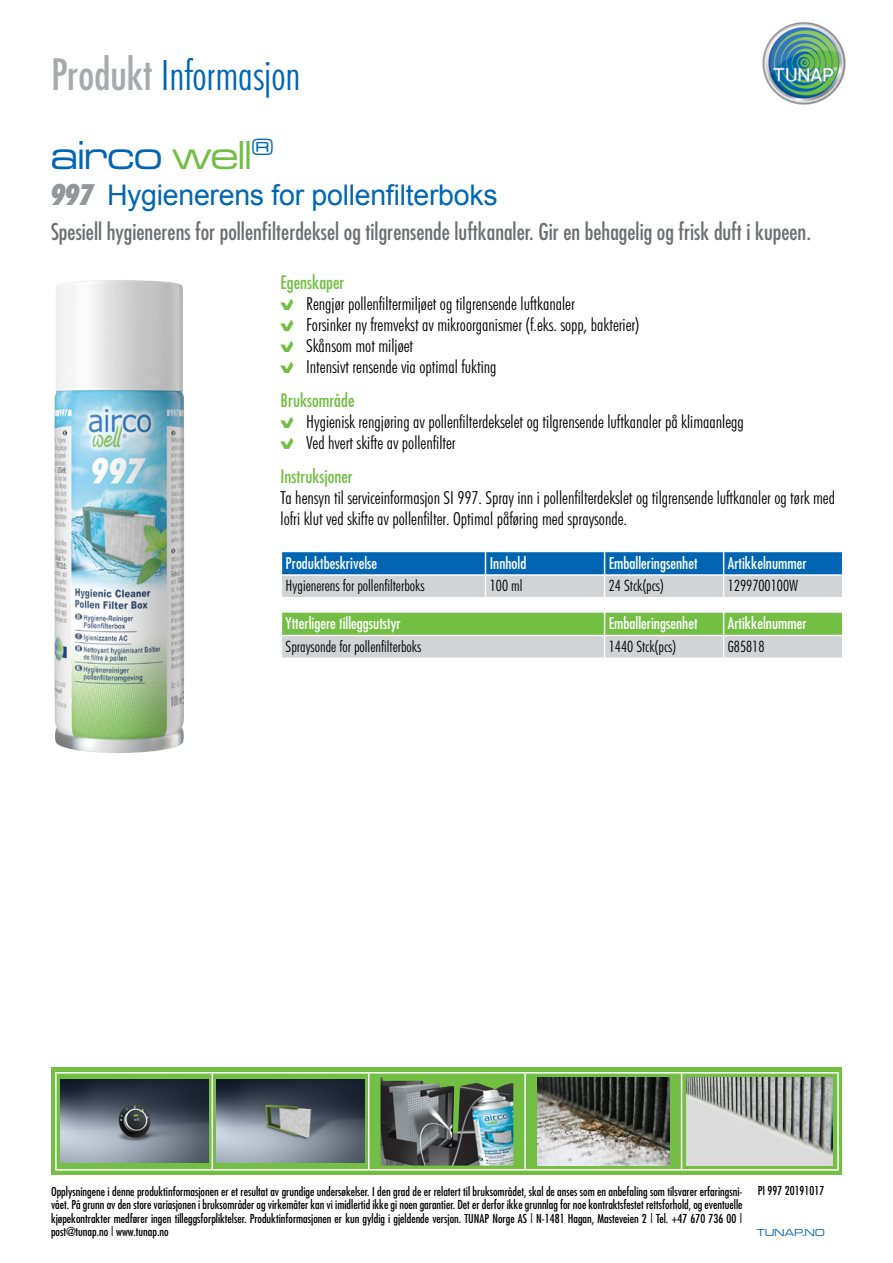
<style>
.page{position:relative;width:893px;height:1263px;background:#fff}
.page>*{position:absolute;margin:0;border:0;box-sizing:border-box;transform-origin:0 0}
.t1{font:300 condensed 42px "Futura BT";color:#0066b3}
.t2{font:42px "Microgramma D Medi Exte";color:#0066b3}
.t3{font:28.5px "Arial";letter-spacing:-.01em;color:#0066b3}
.t4{font:condensed 22.5px "Futura";color:#6d6e71}
.t5{font:300 condensed 18px/21px "Futura BT";color:#000}
.t6{font:condensed 18px "Futura";color:#72bf44}
.t7{font:condensed 15.75px "Futura";color:#fff}
.t8{font:300 condensed 15.75px "Futura BT";color:#000}
.t9{font:condensed 12px/13.5px "Futura";color:#000;text-align:justify}
.t10{font:10.5px "Microgramma D Medi Exte";letter-spacing:.035em;color:#0066b3}
.s1{font-family:"Futura";font-weight:400;color:#a7a9ac}
.s2{color:#72bf44}
.s3{font-family:"Futura BT";font-weight:900;font-style:italic;font-stretch:condensed;font-size:29.25px;color:#939598}
.s4{font-family:"Wuerth Num";font-weight:400;font-stretch:normal;color:#72bf44}
</style>
<div class="page">
<img style="left:762px;top:21px;width:84px;height:84px">
<svg style="left:51px;top:1068px;width:790px;height:107px;background:#77bc4f"></svg>
<hr style="left:55px;top:1072px;width:157px;height:1px;background:#fff">
<hr style="left:55px;top:1073px;width:2px;height:96px;background:#fff">
<hr style="left:55px;top:1169px;width:157px;height:1px;background:#fff">
<hr style="left:212px;top:1072px;width:157px;height:1px;background:#fff">
<hr style="left:212px;top:1073px;width:1px;height:96px;background:#fff">
<hr style="left:212px;top:1169px;width:157px;height:1px;background:#fff">
<hr style="left:369px;top:1072px;width:156px;height:1px;background:#fff">
<hr style="left:368px;top:1073px;width:1px;height:96px;background:#fff">
<hr style="left:369px;top:1169px;width:156px;height:1px;background:#fff">
<hr style="left:525px;top:1072px;width:157px;height:1px;background:#fff">
<hr style="left:524px;top:1073px;width:2px;height:96px;background:#fff">
<hr style="left:525px;top:1169px;width:157px;height:1px;background:#fff">
<hr style="left:682px;top:1072px;width:157px;height:1px;background:#fff">
<hr style="left:681px;top:1073px;width:1px;height:96px;background:#fff">
<hr style="left:837px;top:1073px;width:2px;height:96px;background:#fff">
<hr style="left:682px;top:1169px;width:157px;height:1px;background:#fff">
<img style="left:60px;top:1080px;width:148px;height:83px">
<img style="left:217px;top:1080px;width:147px;height:83px">
<img style="left:381px;top:1077px;width:132px;height:88px">
<img style="left:537px;top:1077px;width:133px;height:88px">
<img style="left:687px;top:1077px;width:146px;height:88px">
<img style="left:55px;top:280px;width:129px;height:473px">
<svg style="left:281px;top:551px;width:562px;height:46px;background:#71a2c7"></svg>
<svg style="left:281px;top:612px;width:562px;height:46px;background:#a6cc91"></svg>
<hr style="left:724px;top:657px;width:119px;height:2px;background:#fff">
<h1 class="t1" style="left:51px;top:49px;width:251px"><span class="s1">Produkt</span> Informasjon</h1>
<h1 class="t2" style="left:51px;top:129px;width:224px">airco <span class="s2">well</span><sup>®</sup></h1>
<h2 class="t3" style="left:51px;top:175px;width:448px"><span class="s3">997</span> Hygienerens for pollenfilterboks</h2>
<h3 class="t4" style="left:51px;top:218px;width:761px">Spesiell hygienerens for pollenfilterdeksel og tilgrensende luftkanaler. Gir en behagelig og frisk duft i kupeen.</h3>
<h3 class="t6" style="left:281px;top:271px;width:65px">Egenskaper</h3>
<h3 class="t5" style="left:281px;top:293px;width:360px"><span class="s4">B</span> Rengjør pollenfiltermiljøet og tilgrensende luftkanaler<br><span class="s4">B</span> Forsinker ny fremvekst av mikroorganismer (f.eks. sopp, bakterier)<br><span class="s4">B</span> Skånsom mot miljøet<br><span class="s4">B</span> Intensivt rensende via optimal fukting</h3>
<h3 class="t6" style="left:281px;top:389px;width:75px">Bruksområde</h3>
<h3 class="t5" style="left:281px;top:411px;width:465px"><span class="s4">B</span> Hygienisk rengjøring av pollenfilterdekselet og tilgrensende luftkanaler på klimaanlegg<br><span class="s4">B</span> Ved hvert skifte av pollenfilter</h3>
<h3 class="t6" style="left:281px;top:465px;width:74px">Instruksjoner</h3>
<h3 class="t5" style="left:281px;top:487px;width:556px">Ta hensyn til serviceinformasjon SI 997. Spray inn i pollenfilterdekslet og tilgrensende luftkanaler og tørk med lofri klut ved skifte av pollenfilter. Optimal påføring med spraysonde.</h3>
<h3 class="t7" style="left:286px;top:553px;width:93px">Produktbeskrivelse</h3>
<h3 class="t7" style="left:490px;top:553px;width:38px">Innhold</h3>
<h3 class="t7" style="left:609px;top:553px;width:90px">Emballeringsenhet</h3>
<h3 class="t7" style="left:728px;top:553px;width:80px">Artikkelnummer</h3>
<h3 class="t8" style="left:286px;top:576px;width:140px">Hygienerens for pollenfilterboks</h3>
<h3 class="t8" style="left:490px;top:576px;width:34px">100 ml</h3>
<h3 class="t8" style="left:609px;top:576px;width:57px">24 Stck(pcs)</h3>
<h3 class="t8" style="left:728px;top:576px;width:72px">1299700100W</h3>
<h3 class="t7" style="left:286px;top:613px;width:117px">Ytterligere tilleggsutstyr</h3>
<h3 class="t7" style="left:609px;top:613px;width:90px">Emballeringsenhet</h3>
<h3 class="t7" style="left:728px;top:613px;width:80px">Artikkelnummer</h3>
<h3 class="t8" style="left:286px;top:637px;width:137px">Spraysonde for pollenfilterboks</h3>
<h3 class="t8" style="left:609px;top:637px;width:69px">1440 Stck(pcs)</h3>
<h3 class="t8" style="left:728px;top:637px;width:38px">G85818</h3>
<p class="t9" style="left:51px;top:1184px;width:693px">Opplysningene i denne produktinformasjonen er et resultat av grundige undersøkelser. I den grad de er relatert til bruksområdet, skal de anses som en anbefaling som tilsvarer erfaringsni&shy;vået. På grunn av den store variasjonen i bruksområder og virkemåter kan vi imidlertid ikke gi noen garantier. Det er derfor ikke grunnlag for noe kontraktsfestet rettsforhold, og eventuelle kjøpekontrakter medfører ingen tilleggsforpliktelser. Produktinformasjonen er kun gyldig i gjeldende versjon. TUNAP Norge AS | N-1481 Hagan, Masteveien 2 | Tel. +47 670 736 00 | post@tunap.no | www.tunap.no</p>
<p class="t9" style="left:758px;top:1183px;width:68px">PI 997 20191017</p>
<p class="t10" style="left:757px;top:1226px;width:69px">TUNAP.NO</p>
</div>
